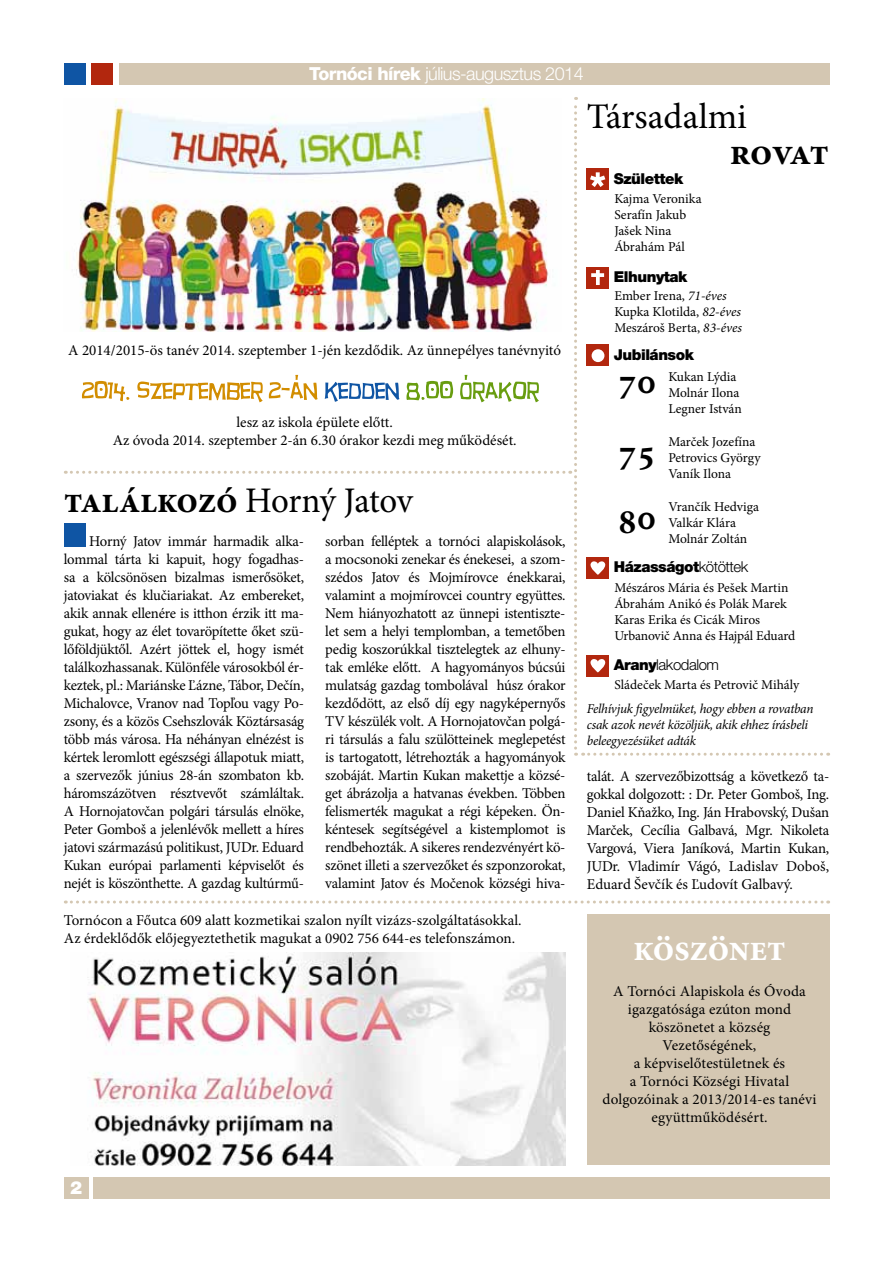
<style>
.page{position:relative;width:893px;height:1263px;background:#fff}
.page>*{position:absolute;margin:0;border:0;box-sizing:border-box;transform-origin:0 0}
.t1{font:36px/36px "Minion Pro";letter-spacing:-.005em;color:#000}
.t2{font:700 36px "Minion Pro";letter-spacing:-.01em;color:#fff}
.t3{font:700 36px/71.4px "Minion Pro";color:#000}
.t4{font:300 18px "Helvetica Neue LT Pro";letter-spacing:-.03em;color:#fff}
.t5{font:900 18px "Helvetica Neue LT Pro";color:#fff}
.t6{font:15px/18px "Minion Pro";color:#000;text-align:justify}
.t7{font:900 15px "Helvetica Neue LT Pro";letter-spacing:-.03em;color:#000}
.t8{font:300 15px "Helvetica Neue LT Pro";letter-spacing:-.03em;color:#000}
.t9{font:13.5px/16.2px "Minion Pro";letter-spacing:-.005em;color:#000}
.t10{font:italic 13.5px/16.2px "Minion Pro";letter-spacing:-.015em;color:#000}
.s1{font-weight:800}
.s2{font-weight:700}
.s3{font-style:italic}
.s4{font-weight:300}
.s5{font-weight:900}
</style>
<div class="page">
<div style="left:64px;top:1177px;width:24px;height:22px;background:#d4c7b2"></div>
<div style="left:93px;top:1177px;width:736px;height:22px;background:#d4c7b2"></div>
<div style="left:91px;top:64px;width:22px;height:21px;background:#b2270e"></div>
<div style="left:64px;top:64px;width:21px;height:21px;background:#0f55a4"></div>
<div style="left:119px;top:64px;width:710px;height:21px;background:#d4c7b2"></div>
<svg style="left:583px;top:753px;width:246px;height:3px"></svg>
<div style="left:64px;top:524px;width:21px;height:23px;background:#0f55a4"></div>
<div style="left:587px;top:557px;width:22px;height:22px;background:#b2270e"></div>
<svg style="left:590px;top:561px;width:16px;height:14px"></svg>
<div style="left:587px;top:655px;width:22px;height:21px;background:#b2270e"></div>
<svg style="left:590px;top:659px;width:16px;height:13px"></svg>
<img style="left:65px;top:97px;width:512px;height:659px">
<svg style="left:65px;top:900px;width:764px;height:3px"></svg>
<div style="left:587px;top:914px;width:242px;height:251px;background:#d4c7b2"></div>
<img style="left:87px;top:953px;width:479px;height:212px">
<div style="left:587px;top:169px;width:22px;height:21px;background:#b2270e"></div>
<svg style="left:590px;top:172px;width:15px;height:15px"></svg>
<div style="left:587px;top:267px;width:22px;height:21px;background:#b2270e"></div>
<svg style="left:596px;top:270px;width:4px;height:15px"></svg>
<svg style="left:591px;top:273px;width:13px;height:4px"></svg>
<div style="left:587px;top:344px;width:22px;height:22px;background:#b2270e"></div>
<div style="left:592px;top:349px;width:12px;height:13px;background:#fff;border-radius:50%"></div>
<p class="t4" style="left:309px;top:63px;width:276px"><span class="s1">Tornóci hírek</span> július-augusztus 2014</p>
<p class="t1" style="left:730px;top:98px;width:101px;text-indent:-143px">Társadalmi <span class="s2">rovat</span></p>
<p class="t6" style="left:68px;top:342px;width:494px">A 2014/2015-ös tanév 2014. szeptember 1-jén kezdődik. Az ünnepélyes tanévnyitó</p>
<p class="t6" style="left:113px;top:414px;width:405px;text-align:center">lesz az iskola épülete előtt.<br>Az óvoda 2014. szeptember 2-án 6.30 órakor kezdi meg működését.</p>
<p class="t1" style="left:64px;top:482px;width:351px"><span class="s2">találkozó</span> Horný Jatov</p>
<p class="t6" style="left:64px;top:533px;width:242px;text-indent:26px">Horný Jatov immár harmadik alka&shy;lommal tárta ki kapuit, hogy fogadhas&shy;sa a kölcsönösen bizalmas ismerősöket, jatoviakat és klučiariakat. Az embereket, akik annak ellenére is itthon érzik itt ma&shy;gukat, hogy az élet tovaröpítette őket szü&shy;lőföldjüktől. Azért jöttek el, hogy ismét találkozhassanak. Különféle városokból ér&shy;keztek, pl.: Mariánske Ľázne, Tábor, Dečín, Michalovce, Vranov nad Topľou vagy Po&shy;zsony, és a közös Csehszlovák Köztársaság több más városa. Ha néhányan elnézést is kértek leromlott egészségi állapotuk miatt, a szervezők június 28-án szombaton kb. háromszázötven résztvevőt számláltak.<br>A Hornojatovčan polgári társulás elnöke, Peter Gomboš a jelenlévők mellett a híres jatovi származású politikust, JUDr. Eduard Kukan európai parlamenti képviselőt és nejét is köszönthette. A gazdag kultúrmű-</p>
<p class="t6" style="left:325px;top:532px;width:242px">sorban felléptek a tornóci alapiskolások, a mocsonoki zenekar és énekesei, a szom&shy;szédos Jatov és Mojmírovce énekkarai, valamint a mojmírovcei country együttes.<br>Nem hiányozhatott az ünnepi istentiszte&shy;let sem a helyi templomban, a temetőben pedig koszorúkkal tisztelegtek az elhuny&shy;tak emléke előtt. A hagyományos búcsúi mulatság gazdag tombolával húsz órakor kezdődött, az első díj egy nagyképernyős TV készülék volt. A Hornojatovčan polgá&shy;ri társulás a falu szülötteinek meglepetést is tartogatott, létrehozták a hagyományok szobáját. Martin Kukan makettje a közsé&shy;get ábrázolja a hatvanas években. Többen felismerték magukat a régi képeken. Ön&shy;kéntesek segítségével a kistemplomot is rendbehozták. A sikeres rendezvényért kö&shy;szönet illeti a szervezőket és szponzorokat, valamint Jatov és Močenok községi hiva-</p>
<p class="t6" style="left:64px;top:912px;width:459px">Tornócon a Főutca 609 alatt kozmetikai szalon nyílt vizázs-szolgáltatásokkal.<br>Az érdeklődők előjegyeztethetik magukat a 0902 756 644-es telefonszámon.</p>
<p class="t7" style="left:614px;top:170px;width:71px">Születtek</p>
<p class="t9" style="left:614px;top:190px;width:89px">Kajma Veronika<br>Serafín Jakub<br>Jašek Nina<br>Ábrahám Pál</p>
<p class="t9" style="left:614px;top:287px;width:129px">Ember Irena, <span class="s3">71-éves<br></span>Kupka Klotilda, <span class="s3">82-éves<br></span>Meszároš Berta, <span class="s3">83-éves</span></p>
<p class="t9" style="left:668px;top:368px;width:75px">Kukan Lýdia<br>Molnár Ilona<br>Legner István</p>
<p class="t9" style="left:668px;top:433px;width:94px">Marček Jozefína<br>Petrovics György<br>Vaník Ilona</p>
<p class="t9" style="left:668px;top:498px;width:92px">Vrančík Hedviga<br>Valkár Klára<br>Molnár Zoltán</p>
<p class="t9" style="left:614px;top:579px;width:182px">Mészáros Mária és Pešek Martin<br>Ábrahám Anikó és Polák Marek<br>Karas Erika és Cicák Miros<br>Urbanovič Anna és Hajpál Eduard</p>
<p class="t9" style="left:614px;top:676px;width:187px">Sládeček Marta és Petrovič Mihály</p>
<p class="t7" style="left:614px;top:268px;width:75px">Elhunytak</p>
<p class="t7" style="left:614px;top:345px;width:82px">Jubilánsok</p>
<p class="t3" style="left:618px;top:345px;width:39px">70<br>75</p>
<p class="t3" style="left:618px;top:483px;width:39px">80</p>
<p class="t7" style="left:614px;top:558px;width:136px">Házasságot<span class="s4">kötöttek</span></p>
<p class="t8" style="left:614px;top:655px;width:107px"><span class="s5">Arany</span>lakodalom</p>
<p class="t10" style="left:587px;top:700px;width:228px">Felhívjuk figyelmüket, hogy ebben a rovatban csak azok nevét közöljük, akik ehhez írásbeli beleegyezésüket adták</p>
<p class="t6" style="left:587px;top:767px;width:244px">talát. A szervezőbizottság a következő ta&shy;gokkal dolgozott: : Dr. Peter Gomboš, Ing.<br>Daniel Kňažko, Ing. Ján Hrabovský, Dušan Marček, Cecília Galbavá, Mgr. Nikoleta Vargová, Viera Janíková, Martin Kukan, JUDr. Vladimír Vágó, Ladislav Doboš, Eduard Ševčík és Ľudovít Galbavý.</p>
<p class="t2" style="left:633px;top:923px;width:154px">köszönet</p>
<p class="t6" style="left:603px;top:982px;width:215px;text-align:center">A Tornóci Alapiskola és Óvoda igazgatósága ezúton mond köszönetet a község<br>Vezetőségének,<br>a képviselőtestületnek és<br>a Tornóci Községi Hivatal dolgozóinak a 2013/2014-es tanévi együttműködésért.</p>
<p class="t5" style="left:70px;top:1177px;width:14px">2</p>
</div>
